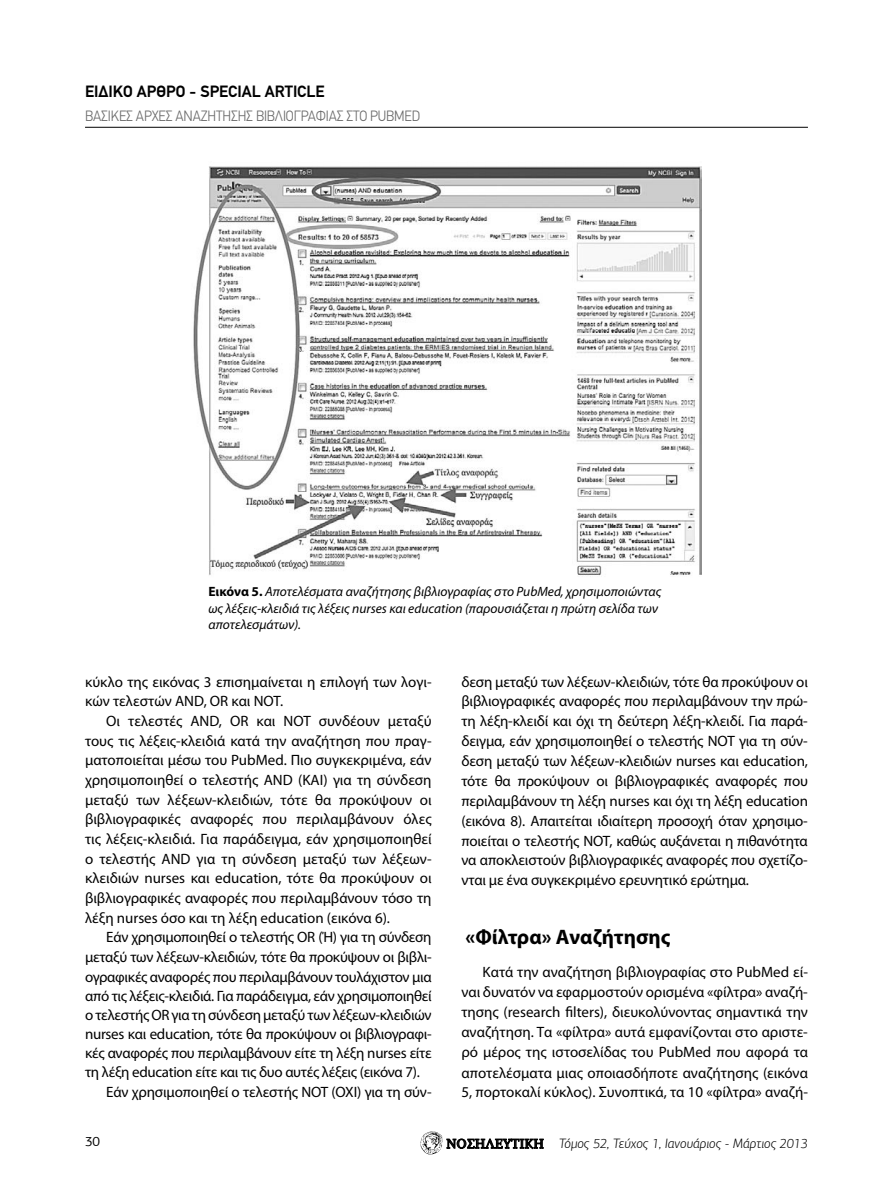
<style>
.page{position:relative;width:893px;height:1191px;background:#fff}
.page>*{position:absolute;margin:0;border:0;box-sizing:border-box;transform-origin:0 0}
.t1{font:700 21px "Myriad Pro";color:#000}
.t2{font:700 16.5px "PF Din Text";color:#000}
.t3{font:15px/19.8px "Myriad Pro";letter-spacing:-.005em;color:#000;text-align:justify}
.t4{font:300 15px "PF Din Text";letter-spacing:-.01em;color:#696969;scale:.92 1}
.t5{font:italic 300 13.65px "PF Agora Sans Pro";color:#000}
.t6{font:13.65px "PF Agora Sans Pro";color:#000}
.t7{font:italic 13.5px/16.5px "Myriad Pro";color:#000}
.s1{font-weight:700;font-style:normal}
.s2{font-family:"PF Diplomat Med";font-weight:400;font-style:normal}
</style>
<div class="page">
<hr style="left:85px;top:127px;width:723px;height:1px;background:#000">
<svg style="left:421px;top:1131px;width:123px;height:23px"></svg>
<img style="left:193px;top:166px;width:509px;height:411px">
<p class="t2" style="left:85px;top:82px;width:241px">ΕΙΔΙΚΟ ΑΡΘΡΟ - SPECIAL ARTICLE</p>
<p class="t4" style="left:85px;top:107px;width:366px">Βασικές αρχές αναζήτησης βιβλιογραφίας στο PubMed</p>
<p class="t7" style="left:208px;top:583px;width:454px"><span class="s1">Εικόνα 5.</span> Αποτελέσματα αναζήτησης βιβλιογραφίας στο PubMed, χρησιμοποιώντας ως λέξεις-κλειδιά τις λέξεις nurses και education (παρουσιάζεται η πρώτη σελίδα των αποτελεσμάτων).</p>
<p class="t3" style="left:85px;top:671px;width:348px">κύκλο της εικόνας 3 επισημαίνεται η επιλογή των λογι-</p>
<p class="t3" style="left:85px;top:691px;width:200px">κών τελεστών AND, OR και NOT.</p>
<p class="t3" style="left:106px;top:711px;width:327px">Οι τελεστές AND, OR και NOT συνδέουν μεταξύ</p>
<p class="t3" style="left:85px;top:730px;width:348px">τους τις λέξεις-κλειδιά κατά την αναζήτηση που πραγ-</p>
<p class="t3" style="left:85px;top:750px;width:348px">ματοποιείται μέσω του PubMed. Πιο συγκεκριμένα, εάν</p>
<p class="t3" style="left:85px;top:770px;width:348px">χρησιμοποιηθεί ο τελεστής AND (ΚΑΙ) για τη σύνδεση</p>
<p class="t3" style="left:85px;top:789px;width:348px">μεταξύ των λέξεων-κλειδιών, τότε θα προκύψουν οι</p>
<p class="t3" style="left:85px;top:809px;width:348px">βιβλιογραφικές αναφορές που περιλαμβάνουν όλες</p>
<p class="t3" style="left:85px;top:829px;width:348px">τις λέξεις-κλειδιά. Για παράδειγμα, εάν χρησιμοποιηθεί</p>
<p class="t3" style="left:85px;top:848px;width:348px">ο τελεστής AND για τη σύνδεση μεταξύ των λέξεων-</p>
<p class="t3" style="left:85px;top:868px;width:348px">κλειδιών nurses και education, τότε θα προκύψουν οι</p>
<p class="t3" style="left:85px;top:887px;width:348px">βιβλιογραφικές αναφορές που περιλαμβάνουν τόσο τη</p>
<p class="t3" style="left:85px;top:907px;width:307px">λέξη nurses όσο και τη λέξη education (εικόνα 6).</p>
<p class="t3" style="left:106px;top:927px;width:327px">Εάν χρησιμοποιηθεί ο τελεστής OR (Ή) για τη σύνδεση</p>
<p class="t3" style="left:85px;top:946px;width:348px">μεταξύ των λέξεων-κλειδιών, τότε θα προκύψουν οι βιβλι-</p>
<p class="t3" style="left:85px;top:966px;width:348px">ογραφικές αναφορές που περιλαμβάνουν τουλάχιστον μια</p>
<p class="t3" style="left:85px;top:986px;width:348px">από τις λέξεις-κλειδιά. Για παράδειγμα, εάν χρησιμοποιηθεί</p>
<p class="t3" style="left:85px;top:1005px;width:348px">ο τελεστής OR για τη σύνδεση μεταξύ των λέξεων-κλειδιών</p>
<p class="t3" style="left:85px;top:1024px;width:348px">nurses και education, τότε θα προκύψουν οι βιβλιογραφι-</p>
<p class="t3" style="left:85px;top:1043px;width:348px">κές αναφορές που περιλαμβάνουν είτε τη λέξη nurses είτε</p>
<p class="t3" style="left:85px;top:1062px;width:336px">τη λέξη education είτε και τις δυο αυτές λέξεις (εικόνα 7).</p>
<p class="t3" style="left:106px;top:1081px;width:327px">Εάν χρησιμοποιηθεί ο τελεστής NOT (ΟΧΙ) για τη σύν-</p>
<p class="t3" style="left:461px;top:671px;width:348px">δεση μεταξύ των λέξεων-κλειδιών, τότε θα προκύψουν οι βιβλιογραφικές αναφορές που περιλαμβάνουν την πρώ&shy;τη λέξη-κλειδί και όχι τη δεύτερη λέξη-κλειδί. Για παρά&shy;δειγμα, εάν χρησιμοποιηθεί ο τελεστής NOT για τη σύν&shy;δεση μεταξύ των λέξεων-κλειδιών nurses και education, τότε θα προκύψουν οι βιβλιογραφικές αναφορές που περιλαμβάνουν τη λέξη nurses και όχι τη λέξη education (εικόνα 8). Απαιτείται ιδιαίτερη προσοχή όταν χρησιμο&shy;ποιείται ο τελεστής NOT, καθώς αυξάνεται η πιθανότητα να αποκλειστούν βιβλιογραφικές αναφορές που σχετίζο&shy;νται με ένα συγκεκριμένο ερευνητικό ερώτημα.</p>
<p class="t1" style="left:466px;top:923px;width:206px">«Φίλτρα» Aναζήτησης</p>
<p class="t3" style="left:461px;top:961px;width:348px;text-indent:21px">Κατά την αναζήτηση βιβλιογραφίας στο PubMed εί&shy;ναι δυνατόν να εφαρμοστούν ορισμένα «φίλτρα» αναζή&shy;τησης (research filters), διευκολύνοντας σημαντικά την αναζήτηση. Τα «φίλτρα» αυτά εμφανίζονται στο αριστε&shy;ρό μέρος της ιστοσελίδας του PubMed που αφορά τα αποτελέσματα μιας οποιασδήποτε αναζήτησης (εικόνα 5, πορτοκαλί κύκλος). Συνοπτικά, τα 10 «φίλτρα» αναζή-</p>
<p class="t6" style="left:85px;top:1133px;width:17px">30</p>
<p class="t5" style="left:446px;top:1135px;width:363px"><span class="s2">ΝΟΣΗΛΕΥΤΙΚΗ</span> Τόμος 52, Τεύχος 1, Ιανουάριος - Μάρτιος 2013</p>
</div>
